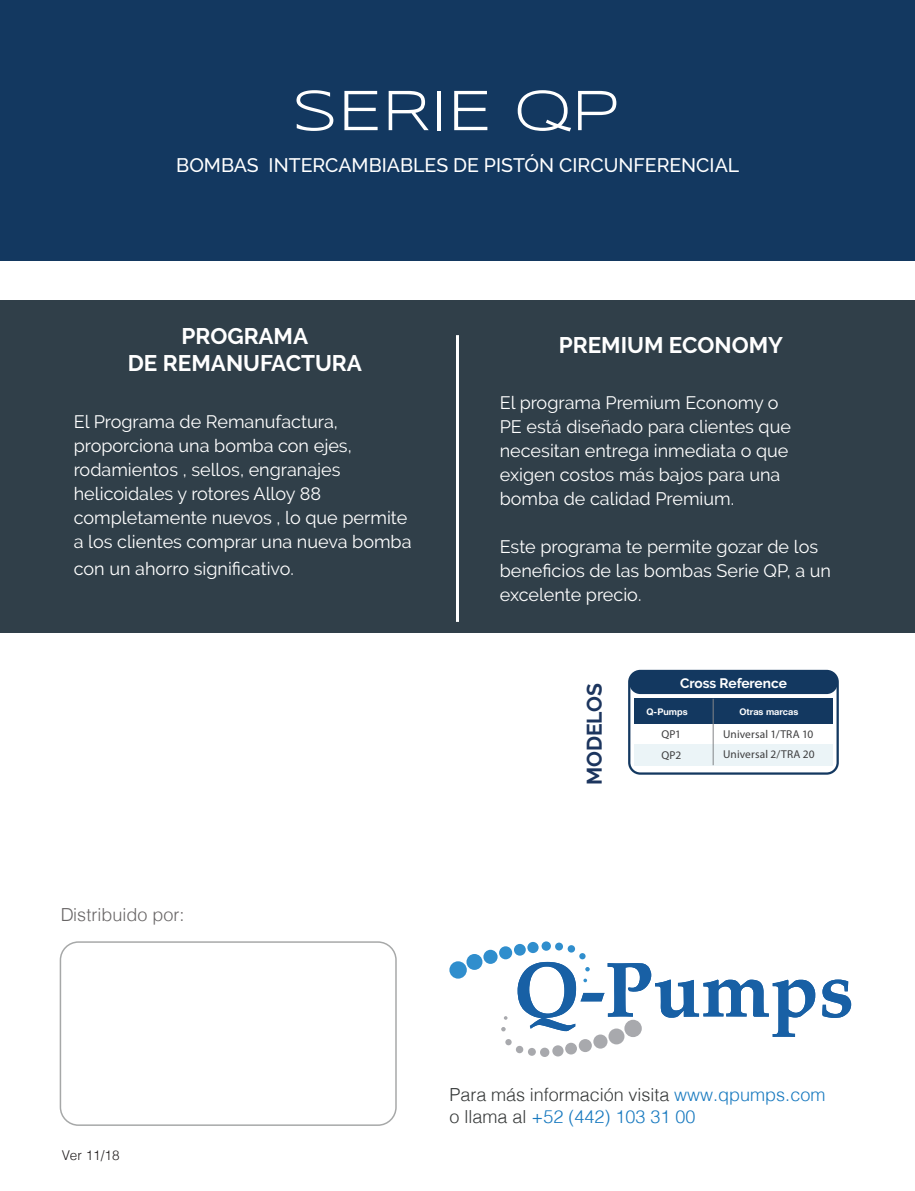
<style>
.page{position:relative;width:915px;height:1191px;background:#fff}
.page>*{position:absolute;margin:0;border:0;box-sizing:border-box;transform-origin:0 0}
.t1{font:58.5px "Syncopate";color:#fff}
.t2{font:700 22.5px "Raleway";color:#fff}
.t3{font:700 21px "Raleway";color:#1c355e}
.t4{font:500 19.5px "Raleway";color:#fff}
.t5{font:18px/24px "Raleway";color:#fff}
.t6{font:300 18px/21.6px "Helvetica";color:#363939}
.t7{font:300 18px "Helvetica";color:#231f20}
.t8{font:700 13.65px "Raleway";color:#fff}
.t9{font:300 13.5px "Helvetica";color:#231f20}
.t10{font:11.4px "Myriad Pro";letter-spacing:.01em;color:#3e3e3f}
.t11{font:700 9.15px "Helvetica Neue";color:#fff}
.s1{color:#1779bf}
</style>
<div class="page">
<div style="left:0;top:0;width:914px;height:260px;background:#133860"></div>
<div style="left:60px;top:941px;width:336px;height:184px;border:2px solid #363939;border-radius:18px"></div>
<div style="left:0;top:300px;width:914px;height:333px;background:#303f49"></div>
<hr style="left:456px;top:335px;width:3px;height:287px;background:#fff">
<div style="left:628px;top:670px;width:210px;height:104px;border:2px solid #133860;border-radius:11px"></div>
<div style="left:629px;top:671px;width:208px;height:23px;background:#133860;border-radius:11px"></div>
<div style="left:634px;top:744px;width:198px;height:21px;background:#ebf4f7"></div>
<div style="left:634px;top:698px;width:198px;height:26px;background:#133860"></div>
<hr style="left:712px;top:698px;width:1px;height:67px;background:#838588">
<div style="left:449px;top:961px;width:17px;height:17px;background:#308ecd;border-radius:50%"></div>
<div style="left:466px;top:954px;width:16px;height:16px;background:#308ecd;border-radius:50%"></div>
<div style="left:483px;top:949px;width:14px;height:15px;background:#308ecd;border-radius:50%"></div>
<div style="left:499px;top:946px;width:13px;height:13px;background:#308ecd;border-radius:50%"></div>
<div style="left:514px;top:944px;width:11px;height:11px;background:#308ecd;border-radius:50%"></div>
<div style="left:527px;top:942px;width:11px;height:11px;background:#308ecd;border-radius:50%"></div>
<div style="left:541px;top:941px;width:9px;height:9px;background:#308ecd;border-radius:50%"></div>
<div style="left:555px;top:942px;width:8px;height:8px;background:#308ecd;border-radius:50%"></div>
<div style="left:567px;top:945px;width:8px;height:7px;background:#308ecd;border-radius:50%"></div>
<div style="left:608px;top:1028px;width:16px;height:16px;background:#a8a9ad;border-radius:50%"></div>
<div style="left:593px;top:1034px;width:14px;height:14px;background:#a8a9ad;border-radius:50%"></div>
<div style="left:578px;top:1039px;width:13px;height:13px;background:#a8a9ad;border-radius:50%"></div>
<div style="left:565px;top:1042px;width:11px;height:12px;background:#a8a9ad;border-radius:50%"></div>
<div style="left:552px;top:1045px;width:11px;height:11px;background:#a8a9ad;border-radius:50%"></div>
<div style="left:540px;top:1047px;width:9px;height:10px;background:#a8a9ad;border-radius:50%"></div>
<div style="left:527px;top:1048px;width:8px;height:7px;background:#a8a9ad;border-radius:50%"></div>
<div style="left:515px;top:1045px;width:8px;height:8px;background:#a8a9ad;border-radius:50%"></div>
<svg style="left:505px;top:1039px;width:6px;height:6px"></svg>
<svg style="left:501px;top:1027px;width:4px;height:4px"></svg>
<svg style="left:517px;top:953px;width:298px;height:84px"></svg>
<svg style="left:822px;top:979px;width:28px;height:39px"></svg>
<p class="t1" style="left:291px;top:77px;width:329px">SERIE QP</p>
<p class="t4" style="left:176px;top:154px;width:564px">BOMBAS INTERCAMBIABLES DE PISTÓN CIRCUNFERENCIAL</p>
<p class="t2" style="left:181px;top:323px;width:128px">PROGRAMA</p>
<p class="t2" style="left:128px;top:350px;width:235px">DE REMANUFACTURA</p>
<p class="t5" style="left:74px;top:410px;width:339px">El Programa de Remanufactura, proporciona una bomba con ejes, rodamientos , sellos, engranajes helicoidales y rotores Alloy 88 completamente nuevos , lo que permite a los clientes comprar una nueva bomba</p>
<p class="t5" style="left:74px;top:557px;width:222px">con un ahorro significativo.</p>
<p class="t7" style="left:60px;top:899px;width:126px">Distribuido por:</p>
<p class="t2" style="left:558px;top:332px;width:226px">PREMIUM ECONOMY</p>
<p class="t5" style="left:499px;top:391px;width:293px">El programa Premium Economy o<br>PE está diseñado para clientes que necesitan entrega inmediata o que exigen costos más bajos para una bomba de calidad Premium.</p>
<p class="t5" style="left:499px;top:535px;width:332px">Este programa te permite gozar de los beneficios de las bombas Serie QP, a un excelente precio.</p>
<p class="t3" style="left:582px;top:785px;width:103px;rotate:-90deg">MODELOS</p>
<p class="t8" style="left:679px;top:675px;width:108px">Cross Reference</p>
<p class="t11" style="left:646px;top:705px;width:43px">Q-Pumps</p>
<p class="t11" style="left:739px;top:705px;width:60px">Otras marcas</p>
<p class="t10" style="left:722px;top:727px;width:92px">Universal 1/TRA 10</p>
<p class="t10" style="left:722px;top:747px;width:93px">Universal 2/TRA 20</p>
<p class="t10" style="left:661px;top:727px;width:21px">QP1</p>
<p class="t10" style="left:661px;top:748px;width:21px">QP2</p>
<p class="t9" style="left:62px;top:1143px;width:59px">Ver 11/18</p>
<p class="t6" style="left:449px;top:1082px;width:377px">Para más información visita <span class="s1">www.qpumps.com </span>o llama al <span class="s1">+52 (442) 103 31 00</span></p>
</div>
